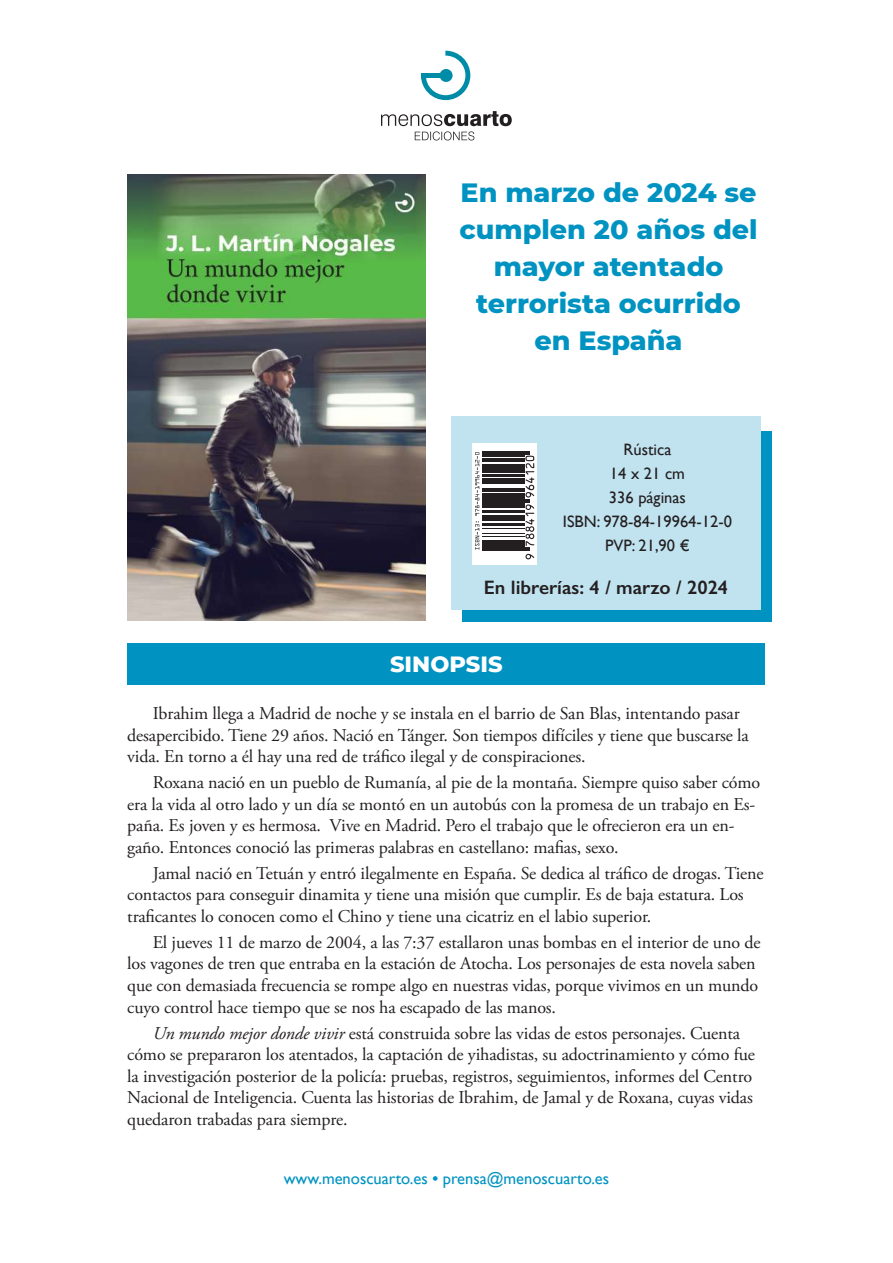
<style>
.page{position:relative;width:893px;height:1263px;background:#fff}
.page>*{position:absolute;margin:0;border:0;box-sizing:border-box;transform-origin:0 0}
.t1{font:800 27px/36.9px "Montserrat";color:#0093c2;text-align:center}
.t2{font:800 22.5px "Montserrat";color:#fff}
.t3{font:600 19.5px "Gill Sans";color:#231f20}
.t4{font:18px/21.6px "Adobe Garamond Pro";letter-spacing:-.005em;color:#231f20}
.t5{font:16.5px/24px "Gill Sans";color:#231f20;text-align:center}
.t6{font:16.5px "Gill Sans";color:#0093c2}
.s1{font-style:italic}
.s2{font-family:"Adobe Garamond Pro"}
</style>
<div class="page">
<div style="left:128px;top:644px;width:637px;height:41px;background:#0093c2"></div>
<div style="left:462px;top:431px;width:309px;height:191px;background:#0093c2"></div>
<div style="left:452px;top:417px;width:309px;height:193px;background:#c1e3f0"></div>
<img style="left:128px;top:174px;width:297px;height:446px">
<svg style="left:381px;top:111px;width:131px;height:29px"></svg>
<svg style="left:421px;top:50px;width:50px;height:51px"></svg>
<div style="left:472px;top:443px;width:65px;height:122px;background:#fff"></div>
<svg style="left:479px;top:451px;width:54px;height:109px"></svg>
<svg style="left:475px;top:452px;width:4px;height:98px"></svg>
<svg style="left:525px;top:554px;width:9px;height:5px"></svg>
<hr style="left:482px;top:549px;width:47px;height:1px;background:#231f20">
<hr style="left:482px;top:547px;width:47px;height:1px;background:#231f20">
<hr style="left:482px;top:543px;width:42px;height:3px;background:#231f20">
<hr style="left:482px;top:540px;width:42px;height:2px;background:#231f20">
<hr style="left:482px;top:536px;width:42px;height:1px;background:#231f20">
<hr style="left:482px;top:533px;width:42px;height:1px;background:#231f20">
<hr style="left:482px;top:528px;width:42px;height:1px;background:#231f20">
<hr style="left:482px;top:525px;width:42px;height:1px;background:#231f20">
<hr style="left:482px;top:523px;width:42px;height:1px;background:#231f20">
<hr style="left:482px;top:518px;width:42px;height:2px;background:#231f20">
<hr style="left:482px;top:515px;width:42px;height:2px;background:#231f20">
<hr style="left:482px;top:511px;width:42px;height:2px;background:#231f20">
<svg style="left:525px;top:504px;width:9px;height:42px"></svg>
<hr style="left:482px;top:507px;width:42px;height:1px;background:#231f20">
<hr style="left:482px;top:504px;width:42px;height:2px;background:#231f20">
<hr style="left:482px;top:501px;width:47px;height:1px;background:#231f20">
<hr style="left:482px;top:499px;width:47px;height:1px;background:#231f20">
<hr style="left:482px;top:495px;width:42px;height:3px;background:#231f20">
<hr style="left:482px;top:493px;width:42px;height:1px;background:#231f20">
<hr style="left:482px;top:490px;width:42px;height:1px;background:#231f20">
<hr style="left:482px;top:488px;width:42px;height:1px;background:#231f20">
<hr style="left:482px;top:483px;width:42px;height:1px;background:#231f20">
<hr style="left:482px;top:479px;width:42px;height:3px;background:#231f20">
<hr style="left:482px;top:474px;width:42px;height:3px;background:#231f20">
<hr style="left:482px;top:470px;width:42px;height:2px;background:#231f20">
<hr style="left:482px;top:467px;width:42px;height:2px;background:#231f20">
<hr style="left:482px;top:464px;width:42px;height:2px;background:#231f20">
<svg style="left:525px;top:456px;width:9px;height:41px"></svg>
<hr style="left:482px;top:459px;width:42px;height:3px;background:#231f20">
<hr style="left:482px;top:456px;width:42px;height:1px;background:#231f20">
<hr style="left:482px;top:454px;width:47px;height:1px;background:#231f20">
<hr style="left:482px;top:452px;width:47px;height:1px;background:#231f20">
<h1 class="t1" style="left:459px;top:174px;width:300px">En marzo de 2024 se cumplen 20 años del mayor atentado terrorista ocurrido en España</h1>
<p class="t5" style="left:563px;top:437px;width:170px">Rústica<br>14 x 21 cm<br>336 páginas<br>ISBN: 978-84-19964-12-0<br>PVP: 21,90 €</p>
<p class="t3" style="left:484px;top:576px;width:246px">En librerías: 4 / marzo / 2024</p>
<p class="t2" style="left:390px;top:651px;width:114px">SINOPSIS</p>
<p class="t4" style="left:127px;top:704px;width:623px;text-indent:26px">Ibrahim llega a Madrid de noche y se instala en el barrio de San Blas, intentando pasar desapercibido. Tiene 29 años. Nació en Tánger. Son tiempos difíciles y tiene que buscarse la vida. En torno a él hay una red de tráfico ilegal y de conspiraciones.</p>
<p class="t4" style="left:127px;top:773px;width:634px;text-indent:26px">Roxana nació en un pueblo de Rumanía, al pie de la montaña. Siempre quiso saber cómo era la vida al otro lado y un día se montó en un autobús con la promesa de un trabajo en Es&shy;paña. Es joven y es hermosa. Vive en Madrid. Pero el trabajo que le ofrecieron era un en&shy;gaño. Entonces conoció las primeras palabras en castellano: mafias, sexo.</p>
<p class="t4" style="left:127px;top:864px;width:638px;text-indent:26px">Jamal nació en Tetuán y entró ilegalmente en España. Se dedica al tráfico de drogas. Tiene contactos para conseguir dinamita y tiene una misión que cumplir. Es de baja estatura. Los traficantes lo conocen como el Chino y tiene una cicatriz en el labio superior.</p>
<p class="t4" style="left:127px;top:933px;width:635px;text-indent:26px">El jueves 11 de marzo de 2004, a las 7:37 estallaron unas bombas en el interior de uno de los vagones de tren que entraba en la estación de Atocha. Los personajes de esta novela saben que con demasiada frecuencia se rompe algo en nuestras vidas, porque vivimos en un mundo cuyo control hace tiempo que se nos ha escapado de las manos.</p>
<p class="t4" style="left:127px;top:1024px;width:629px;text-indent:26px"><span class="s1">Un mundo mejor donde vivir</span> está construida sobre las vidas de estos personajes. Cuenta cómo se prepararon los atentados, la captación de yihadistas, su adoctrinamiento y cómo fue la investigación posterior de la policía: pruebas, registros, seguimientos, informes del Centro Nacional de Inteligencia. Cuenta las historias de Ibrahim, de Jamal y de Roxana, cuyas vidas quedaron trabadas para siempre.</p>
<p class="t6" style="left:284px;top:1168px;width:327px">www.menoscuarto.es <span class="s2">•</span> prensa@menoscuarto.es</p>
</div>
